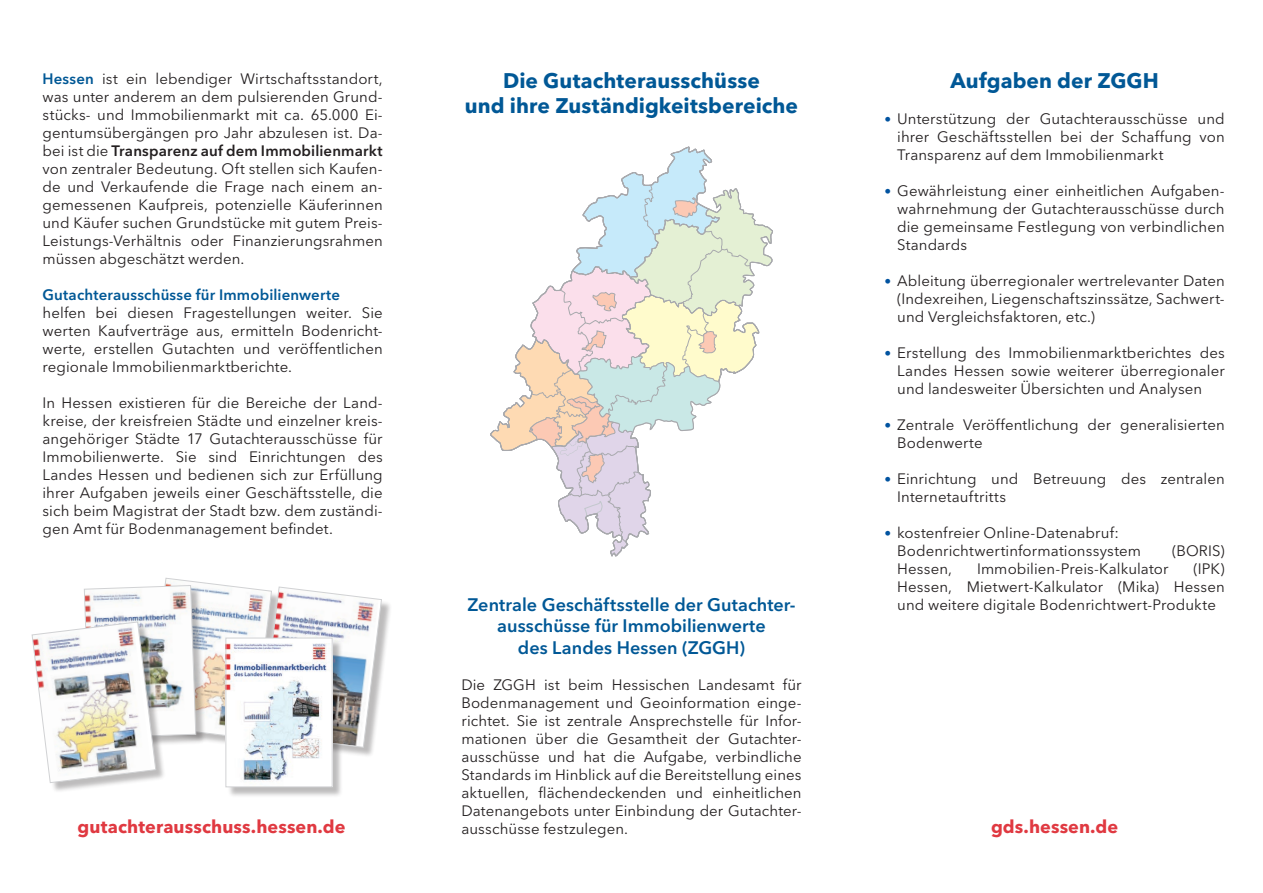
<style>
.page{position:relative;width:1263px;height:893px;background:#fff}
.page>*{position:absolute;margin:0;border:0;box-sizing:border-box;transform-origin:0 0}
.t1{font:700 21px "Avenir Next LT Pro";letter-spacing:.005em;color:#015896}
.t2{font:600 18px/21.6px "Avenir Next LT Pro";color:#015896;text-align:center}
.t3{font:700 18px "Avenir Next LT Pro";letter-spacing:.005em;color:#e03941}
.t4{font:15px/18px "Avenir Next LT Pro";letter-spacing:.005em;color:#231f20;text-align:justify}
.t5{font:600 15px "Avenir Next LT Pro";letter-spacing:.01em;color:#015896}
.s1{font-weight:600;color:#015896}
.s2{font-weight:600}
.s3{font-size:13.5px;color:#0153a0}
</style>
<div class="page">
<div style="left:34px;top:624px;width:132px;height:169px;background:#231f20;opacity:.3"></div>
<div style="left:263px;top:589px;width:129px;height:169px;background:#231f20;opacity:.3"></div>
<img style="left:32px;top:578px;width:350px;height:205px">
<svg style="left:490px;top:146px;width:283px;height:411px"></svg>
<div style="left:227px;top:639px;width:116px;height:158px;background:#231f20;opacity:.3"></div>
<img style="left:228px;top:643px;width:102px;height:142px">
<div style="left:226px;top:638px;width:106px;height:149px;border:1px solid #d1d2d4"></div>
<p class="t4" style="left:43px;top:69px;width:342px"><span class="s1">Hessen</span> ist ein lebendiger Wirtschaftsstandort, was unter anderem an dem pulsierenden Grund&shy;stücks- und Immobilienmarkt mit ca. 65.000 Ei&shy;gentumsübergängen pro Jahr abzulesen ist. Da&shy;bei ist die <span class="s2">Transparenz auf dem Immobilienmarkt </span>von zentraler Bedeutung. Oft stellen sich Kaufen&shy;de und Verkaufende die Frage nach einem an&shy;gemessenen Kaufpreis, potenzielle Käuferinnen und Käufer suchen Grundstücke mit gutem Preis-Leistungs-Verhältnis oder Finanzierungsrahmen müssen abgeschätzt werden.</p>
<p class="t5" style="left:43px;top:285px;width:299px">Gutachterausschüsse für Immobilienwerte</p>
<p class="t4" style="left:43px;top:303px;width:342px">helfen bei diesen Fragestellungen weiter. Sie werten Kaufverträge aus, ermitteln Bodenricht&shy;werte, erstellen Gutachten und veröffentlichen regionale Immobilienmarktberichte.</p>
<p class="t4" style="left:43px;top:393px;width:342px">In Hessen existieren für die Bereiche der Land&shy;kreise, der kreisfreien Städte und einzelner kreis&shy;angehöriger Städte 17 Gutachterausschüsse für Immobilienwerte. Sie sind Einrichtungen des Landes Hessen und bedienen sich zur Erfüllung ihrer Aufgaben jeweils einer Geschäftsstelle, die sich beim Magistrat der Stadt bzw. dem zuständi&shy;gen Amt für Bodenmanagement befindet.</p>
<p class="t3" style="left:78px;top:816px;width:269px">gutachterausschuss.hessen.de</p>
<p class="t1" style="left:503px;top:68px;width:258px">Die Gutachterausschüsse</p>
<p class="t1" style="left:465px;top:93px;width:335px">und ihre Zuständigkeitsbereiche</p>
<p class="t2" style="left:467px;top:593px;width:330px">Zentrale Geschäftsstelle der Gutachter&shy;ausschüsse für Immobilienwerte<br>des Landes Hessen (ZGGH)</p>
<p class="t4" style="left:461px;top:675px;width:342px">Die ZGGH ist beim Hessischen Landesamt für Bodenmanagement und Geoinformation einge&shy;richtet. Sie ist zentrale Ansprechstelle für Infor&shy;mationen über die Gesamtheit der Gutachter&shy;ausschüsse und hat die Aufgabe, verbindliche Standards im Hinblick auf die Bereitstellung eines aktuellen, flächendeckenden und einheitlichen Datenangebots unter Einbindung der Gutachter&shy;ausschüsse festzulegen.</p>
<p class="t1" style="left:950px;top:68px;width:210px">Aufgaben der ZGGH</p>
<p class="t4" style="left:897px;top:110px;width:329px;text-indent:-13px"><span class="s3">•</span> Unterstützung der Gutachterausschüsse und ihrer Geschäftsstellen bei der Schaffung von Transparenz auf dem Immobilienmarkt</p>
<p class="t4" style="left:897px;top:182px;width:329px;text-indent:-13px"><span class="s3">•</span> Gewährleistung einer einheitlichen Aufgaben&shy;wahrnehmung der Gutachterausschüsse durch die gemeinsame Festlegung von verbindlichen Standards</p>
<p class="t4" style="left:897px;top:272px;width:329px;text-indent:-13px"><span class="s3">•</span> Ableitung überregionaler wertrelevanter Daten (Indexreihen, Liegenschaftszinssätze, Sachwert&shy;und Vergleichsfaktoren, etc.)</p>
<p class="t4" style="left:897px;top:344px;width:329px;text-indent:-13px"><span class="s3">•</span> Erstellung des Immobilienmarktberichtes des Landes Hessen sowie weiterer überregionaler und landesweiter Übersichten und Analysen</p>
<p class="t4" style="left:897px;top:416px;width:329px;text-indent:-13px"><span class="s3">•</span> Zentrale Veröffentlichung der generalisierten<br>Bodenwerte</p>
<p class="t4" style="left:897px;top:470px;width:329px;text-indent:-13px"><span class="s3">•</span> Einrichtung und Betreuung des zentralen<br>Internetauftritts</p>
<p class="t4" style="left:884px;top:524px;width:236px"><span class="s3">•</span> kostenfreier Online-Datenabruf:</p>
<p class="t4" style="left:897px;top:542px;width:245px">Bodenrichtwertinformationssystem</p>
<p class="t4" style="left:1172px;top:542px;width:54px">(BORIS)</p>
<p class="t4" style="left:897px;top:560px;width:56px">Hessen,</p>
<p class="t4" style="left:977px;top:560px;width:193px">Immobilien-Preis-Kalkulator</p>
<p class="t4" style="left:897px;top:560px;width:329px;text-indent:296px">(IPK)<br>Hessen, Mietwert-Kalkulator (Mika) Hessen und weitere digitale Bodenrichtwert-Produkte</p>
<p class="t3" style="left:991px;top:815px;width:129px">gds.hessen.de</p>
</div>
